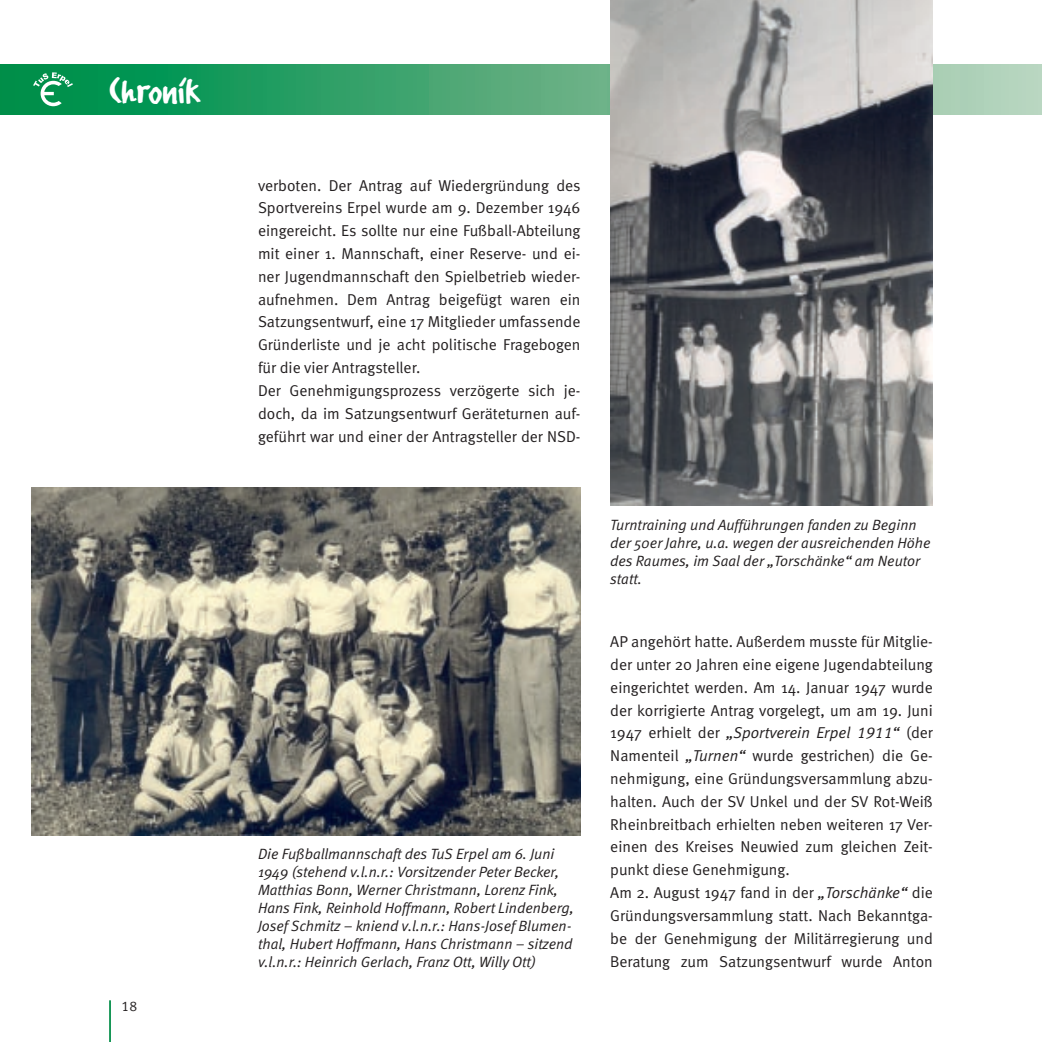
<style>
.page{position:relative;width:1042px;height:1042px;background:#fff}
.page>*{position:absolute;margin:0;border:0;box-sizing:border-box;transform-origin:0 0}
.t1{font:42px "FF Erikrighthand";color:#fff}
._01-Body{font:15.75px/22.8px "Meta Normal";color:#231f20;text-align:justify}
._03-BU{font:italic 14.88px/17.8px "Meta Normal";color:#231f20}
.t2{font:14px "Meta Normal LF";color:#231f20}
.s1{font-family:"Meta Normal LF";font-style:italic}
</style>
<div class="page">
<hr style="left:109px;top:1000px;width:2px;height:42px;background:#008d47">
<svg style="left:0;top:64px;width:1042px;height:50px;background:#42a773"></svg>
<svg style="left:33px;top:72px;width:40px;height:34px"></svg>
<img style="left:31px;top:487px;width:549px;height:348px">
<img style="left:610px;top:0;width:323px;height:505px">
<h1 class="t1" style="left:109px;top:65px;width:92px">Chronik</h1>
<p class="t2" style="left:121px;top:998px;width:17px">18</p>
<p class="_01-Body" style="left:258px;top:173px;width:324px">verboten. Der Antrag auf Wiedergründung des Sportvereins Erpel wurde am 9. Dezember 1946 eingereicht. Es sollte nur eine Fußball-Abteilung mit einer 1. Mannschaft, einer Reserve- und ei&shy;ner Jugendmannschaft den Spielbetrieb wieder&shy;aufnehmen. Dem Antrag beigefügt waren ein Satzungsentwurf, eine 17 Mitglieder umfassende Gründerliste und je acht politische Fragebogen für die vier Antragsteller.</p>
<p class="_01-Body" style="left:258px;top:379px;width:324px">Der Genehmigungsprozess verzögerte sich je&shy;doch, da im Satzungsentwurf Geräteturnen auf&shy;geführt war und einer der Antragsteller der NSD-</p>
<p class="_03-BU" style="left:258px;top:845px;width:318px">Die Fußballmannschaft des TuS Erpel am 6. Juni 1949 (stehend v.l.n.r.: Vorsitzender Peter Becker, Matthias Bonn, Werner Christmann, Lorenz Fink, Hans Fink, Reinhold Hoffmann, Robert Lindenberg, Josef Schmitz – kniend v.l.n.r.: Hans-Josef Blumen&shy;thal, Hubert Hoffmann, Hans Christmann – sitzend v.l.n.r.: Heinrich Gerlach, Franz Ott, Willy Ott)</p>
<p class="_03-BU" style="left:610px;top:516px;width:322px">Turntraining und Aufführungen fanden zu Beginn der 50er Jahre, u.a. wegen der ausreichenden Höhe des Raumes, im Saal der „Torschänke“ am Neutor statt.</p>
<p class="_01-Body" style="left:610px;top:630px;width:324px">AP angehört hatte. Außerdem musste für Mitglie&shy;der unter 20 Jahren eine eigene Jugendabteilung eingerichtet werden. Am 14. Januar 1947 wurde der korrigierte Antrag vorgelegt, um am 19. Juni 1947 erhielt der <span class="s1">„Sportverein Erpel 1911“</span> (der Namenteil <span class="s1">„Turnen“</span> wurde gestrichen) die Ge&shy;nehmigung, eine Gründungsversammlung abzu&shy;halten. Auch der SV Unkel und der SV Rot-Weiß Rheinbreitbach erhielten neben weiteren 17 Ver&shy;einen des Kreises Neuwied zum gleichen Zeit&shy;punkt diese Genehmigung.</p>
<p class="_01-Body" style="left:610px;top:881px;width:324px">Am 2. August 1947 fand in der <span class="s1">„Torschänke“</span> die Gründungsversammlung statt. Nach Bekanntga&shy;be der Genehmigung der Militärregierung und Beratung zum Satzungsentwurf wurde Anton</p>
</div>
